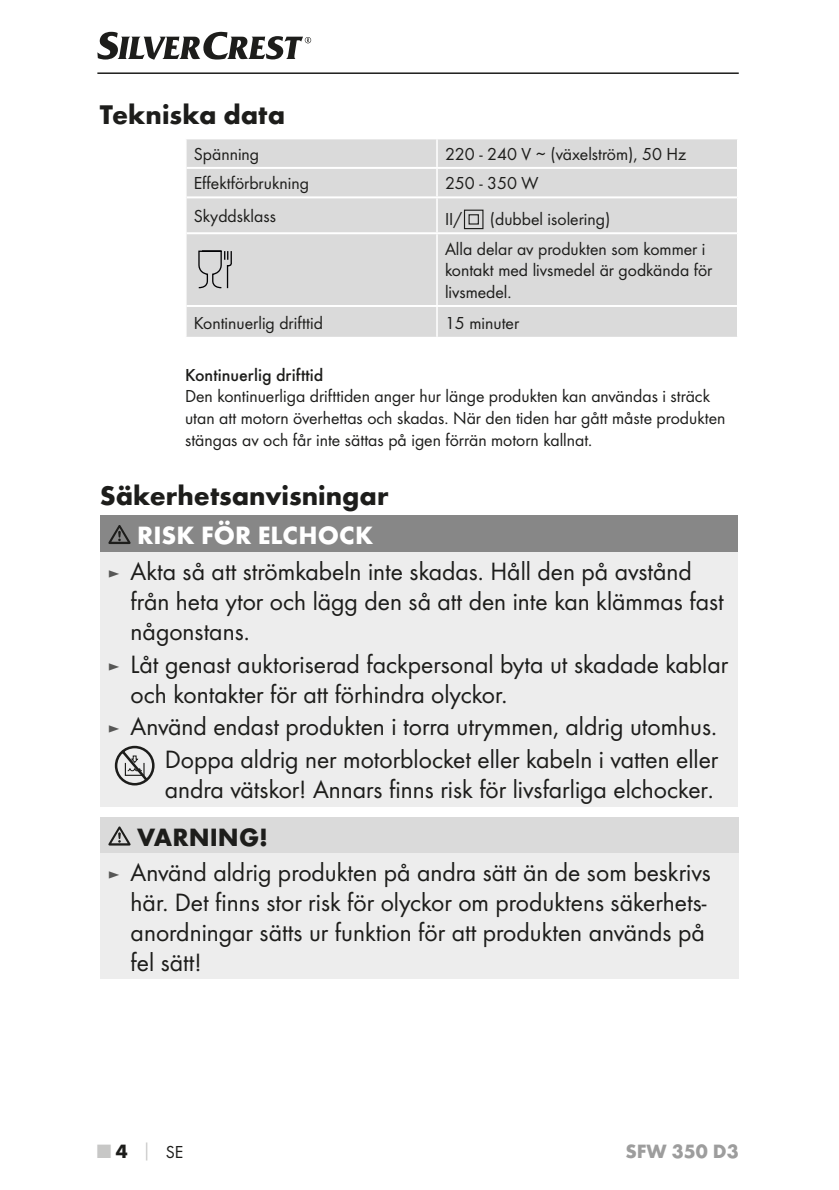
<style>
.page{position:relative;width:839px;height:1190px;background:#fff}
.page>*{position:absolute;margin:0;border:0;box-sizing:border-box;transform-origin:0 0}
.t1{font:700 28px "Futura";color:#1d1d1b}
.t2{font:26px/30px "Futura Boo";color:#1d1d1b}
.t3{font:700 26px "Futura";color:#fff}
.t4{font:700 26px "Futura";color:#1d1d1b}
.t5{font:700 20px "Futura";color:#9d9d9d}
.t6{font:18px/21.6px "Futura Boo";color:#1d1d1b}
.t7{font:500 18px "Futura";color:#1d1d1b}
.s1{font-size:18px;color:#575756}
.s2{font-family:"Futura";font-weight:700;font-size:20px;color:#c7c7c6}
.s3{font-family:"Futura";font-weight:700;font-size:20px}
.s4{font-family:"Futura";font-weight:700;color:#c7c7c6}
</style>
<div class="page">
<hr style="left:97px;top:72px;width:641px;height:2px;background:#1d1d1b">
<svg style="left:97px;top:32px;width:214px;height:28px"></svg>
<div style="left:186px;top:139px;width:550px;height:198px;background:#dadada"></div>
<hr style="left:186px;top:167px;width:251px;height:2px;background:#fff">
<hr style="left:437px;top:167px;width:299px;height:2px;background:#fff">
<hr style="left:186px;top:196px;width:251px;height:2px;background:#fff">
<hr style="left:437px;top:196px;width:299px;height:2px;background:#fff">
<hr style="left:186px;top:232px;width:251px;height:2px;background:#fff">
<hr style="left:437px;top:232px;width:299px;height:2px;background:#fff">
<hr style="left:186px;top:305px;width:251px;height:2px;background:#fff">
<hr style="left:437px;top:305px;width:299px;height:2px;background:#fff">
<svg style="left:436px;top:139px;width:1px;height:57px"></svg>
<hr style="left:436px;top:198px;width:1px;height:34px;background:#fff">
<hr style="left:436px;top:234px;width:1px;height:71px;background:#fff">
<hr style="left:436px;top:307px;width:1px;height:30px;background:#fff">
<svg style="left:463px;top:209px;width:21px;height:20px"></svg>
<svg style="left:197px;top:250px;width:35px;height:39px"></svg>
<div style="left:100px;top:515px;width:636px;height:37px;background:#878787"></div>
<div style="left:100px;top:552px;width:636px;height:254px;background:#ededed"></div>
<svg style="left:108px;top:525px;width:22px;height:19px"></svg>
<div style="left:100px;top:817px;width:638px;height:36px;background:#dadada"></div>
<div style="left:100px;top:853px;width:638px;height:126px;background:#ededed"></div>
<svg style="left:108px;top:826px;width:22px;height:19px"></svg>
<svg style="left:115px;top:745px;width:39px;height:40px"></svg>
<p class="t1" style="left:100px;top:97px;width:186px">Tekniska data</p>
<p class="t6" style="left:194px;top:143px;width:67px">Spänning</p>
<p class="t6" style="left:445px;top:143px;width:243px">220 - 240 V ∼ (växelström), 50 Hz</p>
<p class="t6" style="left:194px;top:172px;width:117px">Effektförbrukning</p>
<p class="t6" style="left:445px;top:172px;width:95px">250 - 350 W</p>
<p class="t6" style="left:194px;top:205px;width:84px">Skyddsklass</p>
<p class="t6" style="left:445px;top:208px;width:19px">II/</p>
<p class="t6" style="left:445px;top:204px;width:262px;line-height:29.6px;text-indent:45px">(dubbel isolering)<br>Alla delar av produkten som kommer i</p>
<p class="t6" style="left:445px;top:259px;width:269px">kontakt med livsmedel är godkända för livsmedel.</p>
<p class="t6" style="left:194px;top:312px;width:130px">Kontinuerlig drifttid</p>
<p class="t6" style="left:445px;top:312px;width:76px">15 minuter</p>
<p class="t7" style="left:185px;top:364px;width:140px">Kontinuerlig drifttid</p>
<p class="t6" style="left:185px;top:385px;width:541px">Den kontinuerliga drifttiden anger hur länge produkten kan användas i sträck utan att motorn överhettas och skadas. När den tiden har gått måste produkten stängas av och får inte sättas på igen förrän motorn kallnat.</p>
<p class="t1" style="left:100px;top:478px;width:290px">Säkerhetsanvisningar</p>
<p class="t3" style="left:137px;top:519px;width:237px">RISK FÖR ELCHOCK</p>
<p class="t2" style="left:131px;top:556px;width:594px;text-indent:-23px"><span class="s1">►</span> Akta så att strömkabeln inte skadas. Håll den på avstånd från heta ytor och lägg den så att den inte kan klämmas fast någonstans.</p>
<p class="t2" style="left:131px;top:648px;width:598px;text-indent:-23px"><span class="s1">►</span> Låt genast auktoriserad fackpersonal byta ut skadade kablar och kontakter för att förhindra olyckor.</p>
<p class="t2" style="left:108px;top:710px;width:611px;line-height:32.8px;text-align:right"><span class="s1">►</span> Använd endast produkten i torra utrymmen, aldrig utomhus.<br>Doppa aldrig ner motorblocket eller kabeln i vatten eller</p>
<p class="t2" style="left:165px;top:774px;width:547px">andra vätskor! Annars finns risk för livsfarliga elchocker.</p>
<p class="t4" style="left:137px;top:821px;width:132px">VARNING!</p>
<p class="t2" style="left:131px;top:857px;width:581px;text-indent:-23px"><span class="s1">►</span> Använd aldrig produkten på andra sätt än de som beskrivs här. Det finns stor risk för olyckor om produktens säkerhets&shy;anordningar sätts ur funktion för att produkten används på fel sätt!</p>
<p class="t6" style="left:97px;top:1141px;width:87px"><span class="s2">■</span> <span class="s3">4</span> <span class="s4">│</span> SE</p>
<p class="t5" style="left:625px;top:1138px;width:115px">SFW 350 D3</p>
</div>
